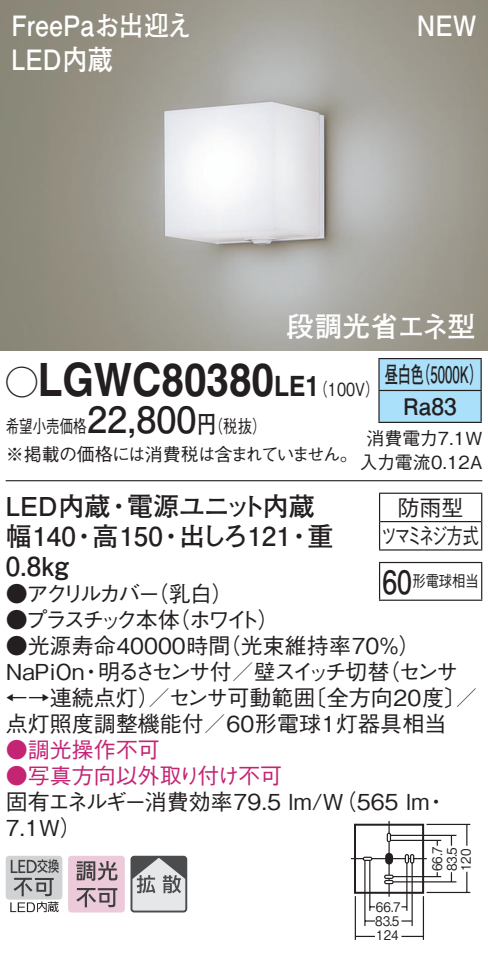
<style>
.page{position:relative;width:488px;height:958px;background:#fff}
.page>*{position:absolute;margin:0;border:0;box-sizing:border-box;transform-origin:0 0}
.t1{font:700 46px "Helvetica LT Std";color:#231f20;scale:.88 1}
.t2{font:700 36px "Futo Go B101 Pro";color:#231f20}
.t3{font:700 32px "Futo Go B101 Pro";color:#231f20;scale:.83 1}
.t4{font:700 28px/34px "Futo Go B101 Pro";color:#fff;scale:.9 1}
.t5{font:700 28px "Futo Go B101 Pro";letter-spacing:-.025em;color:#fff}
.t6{font:700 28px "Helvetica LT Std";color:#231f20;scale:.88 1}
.t7{font:700 26px/30px "Futo Go B101 Pro";color:#231f20}
.t8{font:700 26px "Futo Go B101 Pro";letter-spacing:-.05em;color:#231f20}
.t9{font:700 22.8px/32px "Futo Go B101 Pro";color:#231f20;scale:.58 1}
.t10{font:500 22px/26px "Gothic BBB Pro";color:#231f20}
.t11{font:500 22px "Gothic BBB Pro";color:#c32573}
.t12{font:500 22px "Gothic BBB Pro";letter-spacing:-.145em;color:#231f20}
.t13{font:500 22px/28.4px "Gothic BBB Pro";letter-spacing:-.105em;color:#231f20;text-align:center}
.t14{font:500 22px "Gothic BBB Pro";letter-spacing:-.16em;color:#231f20}
.t15{font:500 22px "Gothic BBB Pro";letter-spacing:-.14em;color:#231f20}
.t16{font:500 18px/28px "Gothic BBB Pro";letter-spacing:-.04em;color:#231f20;scale:.75 1}
.t17{font:500 18px/24px "Gothic BBB Pro";color:#231f20;text-align:center}
.t18{font:500 18px "Gothic BBB Pro";color:#231f20;scale:.8 1}
.t19{font:500 16px "Gothic BBB Pro";color:#231f20;scale:.83 1}
.t20{font:13.2px/14px "Gothic BBB Pro Medium 90 pv RKSJ H";color:#231f20;scale:.9 1}
.s1{font-family:"Helvetica LT Std";font-weight:700;font-size:28px}
.s2{font-family:"Ford Classification 1";font-weight:400;font-size:32px}
.s3{font-family:"Futo Go B101 Pro";font-weight:700;font-size:24px}
</style>
<div class="page">
<img style="left:0;top:0;width:488px;height:350px">
<div style="left:6px;top:855px;width:56px;height:44px;background:#d1d2d4;border-radius:3px"></div>
<svg style="left:10px;top:859px;width:49px;height:53px"></svg>
<svg style="left:68px;top:855px;width:57px;height:57px;background:#c9afbb"></svg>
<svg style="left:133px;top:858px;width:51px;height:51px;background:#b3b4b6"></svg>
<div style="left:130px;top:855px;width:57px;height:57px;border:2px solid #4b4c4d;border-radius:3px"></div>
<hr style="left:6px;top:480px;width:476px;height:1px;background:#231f20">
<div style="left:379px;top:359px;width:101px;height:62px;background:#aae0f9"></div>
<hr style="left:378px;top:358px;width:103px;height:1px;background:#231f20">
<hr style="left:378px;top:359px;width:1px;height:31px;background:#231f20">
<hr style="left:480px;top:359px;width:1px;height:31px;background:#231f20">
<hr style="left:378px;top:390px;width:103px;height:1px;background:#231f20">
<hr style="left:378px;top:391px;width:1px;height:30px;background:#231f20">
<hr style="left:480px;top:391px;width:1px;height:30px;background:#231f20">
<hr style="left:378px;top:421px;width:103px;height:2px;background:#231f20">
<svg style="left:379px;top:494px;width:1px;height:55px"></svg>
<hr style="left:379px;top:492px;width:103px;height:2px;background:#231f20">
<svg style="left:481px;top:493px;width:1px;height:56px"></svg>
<hr style="left:380px;top:521px;width:101px;height:1px;background:#231f20">
<hr style="left:379px;top:549px;width:103px;height:1px;background:#231f20">
<hr style="left:379px;top:563px;width:1px;height:36px;background:#231f20">
<hr style="left:379px;top:561px;width:103px;height:2px;background:#231f20">
<hr style="left:481px;top:563px;width:1px;height:36px;background:#231f20">
<hr style="left:379px;top:599px;width:103px;height:1px;background:#231f20">
<div style="left:386px;top:832px;width:5px;height:10px;border:1px solid #231f20;border-radius:2px"></div>
<hr style="left:388px;top:842px;width:1px;height:33px;background:#231f20">
<hr style="left:390px;top:834px;width:66px;height:1px;background:#231f20">
<hr style="left:390px;top:839px;width:51px;height:1px;background:#231f20">
<hr style="left:393px;top:881px;width:63px;height:1px;background:#231f20">
<hr style="left:393px;top:875px;width:48px;height:2px;background:#231f20">
<hr style="left:426px;top:823px;width:44px;height:2px;background:#231f20">
<hr style="left:426px;top:891px;width:44px;height:2px;background:#231f20">
<svg style="left:466px;top:871px;width:1px;height:21px"></svg>
<svg style="left:466px;top:825px;width:1px;height:20px"></svg>
<svg style="left:450px;top:872px;width:2px;height:9px"></svg>
<svg style="left:450px;top:835px;width:2px;height:10px"></svg>
<hr style="left:411px;top:862px;width:1px;height:63px;background:#231f20">
<hr style="left:406px;top:862px;width:1px;height:48px;background:#231f20">
<hr style="left:364px;top:860px;width:1px;height:65px;background:#231f20">
<hr style="left:369px;top:860px;width:1px;height:50px;background:#231f20">
<hr style="left:422px;top:896px;width:2px;height:43px;background:#231f20">
<hr style="left:354px;top:896px;width:2px;height:43px;background:#231f20">
<svg style="left:356px;top:935px;width:19px;height:1px"></svg>
<svg style="left:401px;top:935px;width:22px;height:1px"></svg>
<svg style="left:384px;top:874px;width:9px;height:22px"></svg>
<div style="left:404px;top:853px;width:5px;height:10px;border:1px solid #231f20;border-radius:2px"></div>
<div style="left:410px;top:853px;width:4px;height:10px;border:1px solid #231f20;border-radius:2px"></div>
<div style="left:362px;top:856px;width:10px;height:4px;border:1px solid #231f20;border-radius:2px"></div>
<hr style="left:372px;top:857px;width:33px;height:2px;background:#231f20">
<svg style="left:408px;top:857px;width:18px;height:2px"></svg>
<div style="left:354px;top:823px;width:70px;height:70px;border:2px solid #231f20"></div>
<div style="left:385px;top:852px;width:8px;height:12px;background:#231f20;border-radius:4px"></div>
<p class="t4" style="left:11px;top:5px;width:202px">FreePaお出迎え<br>LED内蔵</p>
<p class="t4" style="left:416px;top:5px;width:68px">NEW</p>
<p class="t5" style="left:286px;top:303px;width:190px">段調光省エネ型</p>
<p class="t18" style="left:305px;top:374px;width:94px">（<span class="s1">1</span> 100 (V</p>
<h1 class="t1" style="left:6px;top:351px;width:306px"><span class="s2">A</span>LGWC80380</h1>
<p class="t18" style="left:197px;top:412px;width:88px">（<span class="s3">円</span>税抜(</p>
<p class="t9" style="left:417px;top:355px;width:115px">（5000 (K</p>
<p class="t9" style="left:403px;top:355px;width:94px;text-indent:-19px">昼白色<br>Ra83</p>
<p class="t6" style="left:274px;top:368px;width:37px">LE</p>
<h2 class="t2" style="left:87px;top:390px;width:111px">22,800</h2>
<p class="t16" style="left:6px;top:410px;width:471px">希望小売価格<br>※掲載の価格には消費税は含まれていません。</p>
<p class="t8" style="left:127px;top:485px;width:189px">電源ユニット内蔵</p>
<p class="t17" style="left:359px;top:423px;width:124px">消費電力7.1W入力電流0.12A</p>
<p class="t7" style="left:6px;top:487px;width:106px">LED内蔵</p>
<p class="t13" style="left:381px;top:490px;width:99px">防雨型<br>ツマミネジ方式</p>
<p class="t7" style="left:106px;top:487px;width:27px">・</p>
<p class="t7" style="left:307px;top:517px;width:27px">重</p>
<p class="t7" style="left:6px;top:517px;width:72px">幅140<br>0.8kg</p>
<p class="t7" style="left:92px;top:517px;width:72px">高150</p>
<p class="t7" style="left:179px;top:517px;width:113px">出しろ121</p>
<p class="t7" style="left:71px;top:517px;width:27px">・</p>
<p class="t7" style="left:158px;top:517px;width:27px">・</p>
<p class="t7" style="left:286px;top:517px;width:27px">・</p>
<h3 class="t3" style="left:382px;top:555px;width:37px">60</h3>
<p class="t19" style="left:412px;top:568px;width:81px">形電球相当</p>
<p class="t10" style="left:147px;top:578px;width:88px">（乳白(</p>
<p class="t15" style="left:6px;top:576px;width:156px">●アクリルカバー</p>
<p class="t10" style="left:168px;top:604px;width:113px">（ホワイト(</p>
<p class="t14" style="left:6px;top:602px;width:176px">●プラスチック本体</p>
<p class="t10" style="left:219px;top:630px;width:203px">（光束維持率70％(</p>
<p class="t10" style="left:6px;top:630px;width:226px">●光源寿命40000時間</p>
<p class="t10" style="left:378px;top:656px;width:81px">（センサ</p>
<p class="t12" style="left:98px;top:654px;width:293px">明るさセンサ付／壁スイッチ切替</p>
<p class="t10" style="left:6px;top:656px;width:80px">NaPiOn</p>
<p class="t10" style="left:80px;top:656px;width:23px">・</p>
<p class="t10" style="left:304px;top:682px;width:175px">〔全方向20度／〔</p>
<p class="t10" style="left:6px;top:682px;width:442px">←→連続点灯／）センサ可動範囲<br>点灯照度調整機能付／60形電球1灯器具相当</p>
<p class="t11" style="left:6px;top:732px;width:155px">●調光操作不可</p>
<p class="t11" style="left:6px;top:758px;width:278px">●写真方向以外取り付け不可</p>
<p class="t10" style="left:425px;top:786px;width:23px">・</p>
<p class="t10" style="left:6px;top:786px;width:425px">固有エネルギー消費効率79.5 lm （W/ 565 lm<br>7.1W(</p>
<p class="t20" style="left:376px;top:890px;width:29px;line-height:28.8px">66.7<br>124</p>
<p class="t20" style="left:375px;top:912px;width:28px">83.5</p>
<p class="t20" style="left:428px;top:871px;width:29px;rotate:-90deg">66.7</p>
<p class="t20" style="left:443px;top:871px;width:28px;rotate:-90deg">83.5<br>120</p>
</div>
